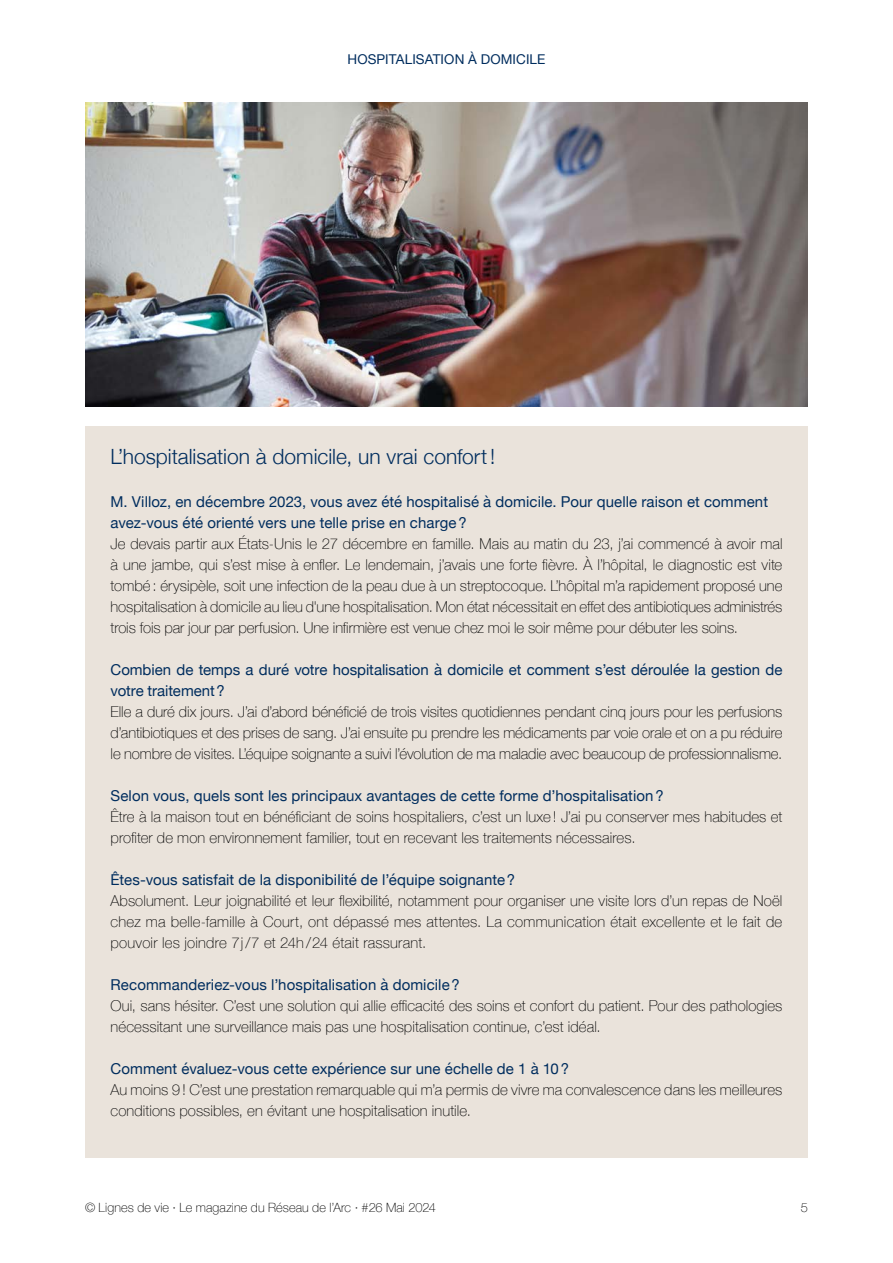
<style>
.page{position:relative;width:893px;height:1263px;background:#fff}
.page>*{position:absolute;margin:0;border:0;box-sizing:border-box;transform-origin:0 0}
.t1{font:300 21px "Helvetica Neue";color:#002d5e}
.t2{font:100 15px/21px "Helvetica Neue";letter-spacing:.005em;color:#000;text-align:justify}
.t3{font:15px/21px "Helvetica Neue";letter-spacing:.005em;color:#002d5e}
.t4{font:13.5px "Helvetica Neue";letter-spacing:.01em;color:#002d5e}
.t5{font:100 12.75px "Helvetica Neue";letter-spacing:.005em;color:#000}
</style>
<div class="page">
<div style="left:85px;top:427px;width:723px;height:731px;background:#eae3db"></div>
<img style="left:85px;top:102px;width:723px;height:305px">
<p class="t4" style="left:347px;top:49px;width:199px">HOSPITALISATION À DOMICILE</p>
<h1 class="t1" style="left:111px;top:440px;width:386px">L’hospitalisation à domicile, un vrai confort!</h1>
<p class="t3" style="left:111px;top:492px;width:659px">M. Villoz, en décembre 2023, vous avez été hospitalisé à domicile. Pour quelle raison et comment avez-vous été orienté vers une telle prise en charge?</p>
<p class="t2" style="left:111px;top:532px;width:673px">Je devais partir aux États-Unis le 27 décembre en famille. Mais au matin du 23, j’ai commencé à avoir mal à une jambe, qui s’est mise à enfler. Le lendemain, j’avais une forte fièvre. À l’hôpital, le diagnostic est vite tombé: érysipèle, soit une infection de la peau due à un streptocoque. L’hôpital m’a rapidement proposé une hospitalisation à domicile au lieu d'une hospitalisation. Mon état nécessitait en effet des antibiotiques administrés trois fois par jour par perfusion. Une infirmière est venue chez moi le soir même pour débuter les soins.</p>
<p class="t3" style="left:111px;top:660px;width:673px">Combien de temps a duré votre hospitalisation à domicile et comment s’est déroulée la gestion de votre traitement?</p>
<p class="t2" style="left:111px;top:700px;width:673px">Elle a duré dix jours. J’ai d’abord bénéficié de trois visites quotidiennes pendant cinq jours pour les perfusions d’antibiotiques et des prises de sang. J’ai ensuite pu prendre les médicaments par voie orale et on a pu réduire le nombre de visites. L’équipe soignante a suivi l’évolution de ma maladie avec beaucoup de professionnalisme.</p>
<p class="t3" style="left:111px;top:786px;width:555px">Selon vous, quels sont les principaux avantages de cette forme d’hospitalisation?</p>
<p class="t2" style="left:111px;top:805px;width:673px">Être à la maison tout en bénéficiant de soins hospitaliers, c’est un luxe! J’ai pu conserver mes habitudes et profiter de mon environnement familier, tout en recevant les traitements nécessaires.</p>
<p class="t3" style="left:111px;top:870px;width:406px">Êtes-vous satisfait de la disponibilité de l’équipe soignante?</p>
<p class="t2" style="left:111px;top:889px;width:673px">Absolument. Leur joignabilité et leur flexibilité, notamment pour organiser une visite lors d’un repas de Noël chez ma belle-famille à Court, ont dépassé mes attentes. La communication était excellente et le fait de pouvoir les joindre 7j/7 et 24h /24 était rassurant.</p>
<p class="t3" style="left:111px;top:975px;width:351px">Recommanderiez-vous l’hospitalisation à domicile?</p>
<p class="t2" style="left:111px;top:994px;width:673px">Oui, sans hésiter. C’est une solution qui allie efficacité des soins et confort du patient. Pour des pathologies nécessitant une surveillance mais pas une hospitalisation continue, c’est idéal.</p>
<p class="t3" style="left:111px;top:1059px;width:460px">Comment évaluez-vous cette expérience sur une échelle de 1 à 10?</p>
<p class="t2" style="left:111px;top:1078px;width:673px">Au moins 9! C’est une prestation remarquable qui m’a permis de vivre ma convalescence dans les meilleures conditions possibles, en évitant une hospitalisation inutile.</p>
<p class="t5" style="left:85px;top:1198px;width:352px">© Lignes de vie · Le magazine du Réseau de l’Arc · #26 Mai 2024</p>
<p class="t5" style="left:801px;top:1198px;width:9px">5</p>
</div>
